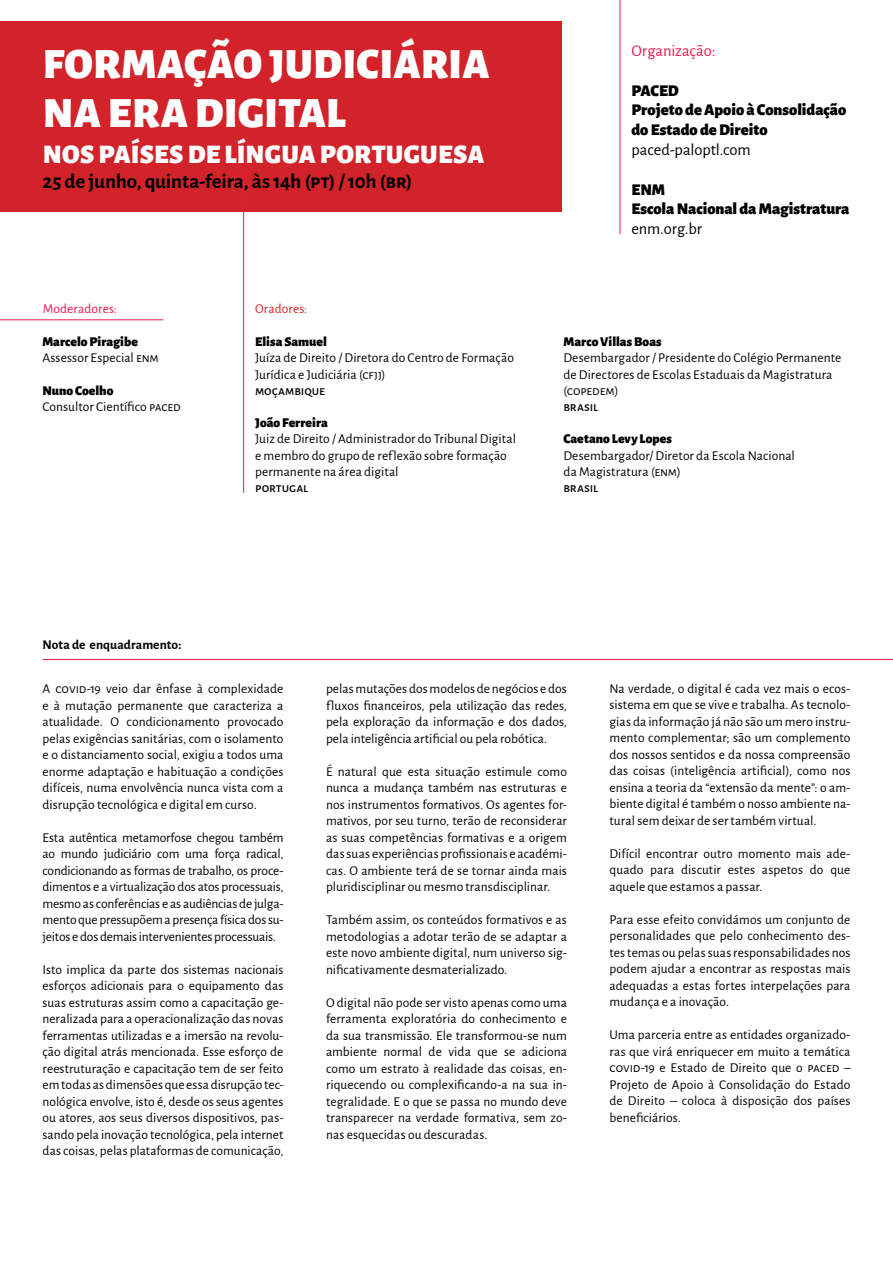
<style>
.page{position:relative;width:893px;height:1263px;background:#fff}
.page>*{position:absolute;margin:0;border:0;box-sizing:border-box;transform-origin:0 0}
.t1{font:900 43.5px/49.5px "Alegreya Sans";color:#fff}
.t2{font:900 27px "Alegreya Sans";letter-spacing:.005em;color:#fff}
.t3{font:700 21px "Alegreya Sans";letter-spacing:-.01em;color:#000}
.t4{font:900 16.5px/19.8px "Alegreya Sans";letter-spacing:-.005em;color:#000}
.t5{font:16.5px "Alegreya Sans";letter-spacing:-.005em;color:#000}
.t6{font:16.5px "Alegreya Sans";letter-spacing:-.005em;color:#ed174c}
.t7{font:13.5px/16.5px "Alegreya Sans";letter-spacing:.005em;color:#000;text-align:justify}
.t8{font:900 13.5px "Alegreya Sans";letter-spacing:.005em;color:#000}
.t9{font:500 13.5px "Alegreya Sans";letter-spacing:-.005em;color:#000}
.t10{font:700 13.5px "Alegreya Sans";letter-spacing:.005em;color:#000}
.t11{font:13.5px "Alegreya Sans";letter-spacing:.005em;color:#ed174c}
.t12{font:13.5px "Alegreya Sans";letter-spacing:.005em;color:#d2232a}
</style>
<div class="page">
<div style="left:0;top:22px;width:561px;height:190px;background:#d2232a"></div>
<hr style="left:43px;top:659px;width:850px;height:1px;background:#ed174c">
<hr style="left:0;top:320px;width:163px;height:1px;background:#ed174c">
<hr style="left:243px;top:166px;width:1px;height:327px;background:#ed174c">
<hr style="left:620px;top:0;width:1px;height:234px;background:#ed174c">
<h1 class="t1" style="left:43px;top:35px;width:448px">FORMAÇÃO JUDICIÁRIA<br>NA ERA DIGITAL</h1>
<h2 class="t2" style="left:43px;top:133px;width:443px">NOS PAÍSES DE LÍNGUA PORTUGUESA</h2>
<h3 class="t3" style="left:43px;top:166px;width:372px">25 de junho, quinta-feira, às 14h (PT) / 10h (BR)</h3>
<p class="t11" style="left:43px;top:300px;width:76px">Moderadores:</p>
<p class="t8" style="left:42px;top:331px;width:97px">Marcelo Piragibe</p>
<p class="t7" style="left:42px;top:349px;width:118px">Assessor Especial ENM</p>
<p class="t8" style="left:42px;top:379px;width:73px">Nuno Coelho</p>
<p class="t7" style="left:42px;top:398px;width:140px">Consultor Científico PACED</p>
<p class="t12" style="left:255px;top:300px;width:54px">Oradores:</p>
<p class="t8" style="left:255px;top:331px;width:73px">Elisa Samuel</p>
<p class="t7" style="left:255px;top:349px;width:260px">Juíza de Direito / Diretora do Centro de Formação<br>Jurídica e Judiciária (CFJJ)</p>
<p class="t9" style="left:255px;top:381px;width:71px">Moçambique</p>
<p class="t8" style="left:255px;top:412px;width:74px">João Ferreira</p>
<p class="t7" style="left:255px;top:430px;width:262px;text-align:left">Juiz de Direito / Administrador do Tribunal Digital e membro do grupo de reflexão sobre formação permanente na área digital</p>
<p class="t9" style="left:255px;top:478px;width:55px">Portugal</p>
<p class="t6" style="left:631px;top:39px;width:86px">Organização:</p>
<p class="t4" style="left:631px;top:79px;width:216px">PACED<br>Projeto de Apoio à Consolidação do Estado de Direito</p>
<p class="t5" style="left:631px;top:138px;width:121px">paced-paloptl.com</p>
<p class="t4" style="left:631px;top:178px;width:220px">ENM<br>Escola Nacional da Magistratura</p>
<p class="t5" style="left:631px;top:217px;width:72px">enm.org.br</p>
<p class="t8" style="left:563px;top:331px;width:100px">Marco Villas Boas</p>
<p class="t7" style="left:563px;top:349px;width:279px;text-align:left">Desembargador / Presidente do Colégio Permanente de Directores de Escolas Estaduais da Magistratura (COPEDEM)</p>
<p class="t9" style="left:563px;top:397px;width:36px">Brasil</p>
<p class="t8" style="left:563px;top:428px;width:110px">Caetano Levy Lopes</p>
<p class="t7" style="left:563px;top:446px;width:233px">Desembargador/ Diretor da Escola Nacional da Magistratura (ENM)</p>
<p class="t9" style="left:563px;top:478px;width:36px">Brasil</p>
<p class="t10" style="left:43px;top:634px;width:140px">Nota de enquadramento:</p>
<p class="t7" style="left:43px;top:680px;width:242px">A COVID-19 veio dar ênfase à complexidade e à mutação permanente que caracteriza a atualidade. O condicionamento provocado pelas exigências sanitárias, com o isolamento e o distanciamento social, exigiu a todos uma enorme adaptação e habituação a condições difíceis, numa envolvência nunca vista com a disrupção tecnológica e digital em curso.</p>
<p class="t7" style="left:43px;top:828px;width:242px">Esta autêntica metamorfose chegou também ao mundo judiciário com uma força radical, condicionando as formas de trabalho, os proce&shy;dimentos e a virtualização dos atos processuais, mesmo as conferências e as audiências de julga&shy;mento que pressupõem a presença física dos su&shy;jeitos e dos demais intervenientes processuais.</p>
<p class="t7" style="left:43px;top:960px;width:242px">Isto implica da parte dos sistemas nacionais esforços adicionais para o equipamento das suas estruturas assim como a capacitação ge&shy;neralizada para a operacionalização das novas ferramentas utilizadas e a imersão na revolu&shy;ção digital atrás mencionada. Esse esforço de reestruturação e capacitação tem de ser feito em todas as dimensões que essa disrupção tec&shy;nológica envolve, isto é, desde os seus agentes ou atores, aos seus diversos dispositivos, pas&shy;sando pela inovação tecnológica, pela internet das coisas, pelas plataformas de comunicação,</p>
<p class="t7" style="left:326px;top:680px;width:242px">pelas mutações dos modelos de negócios e dos fluxos financeiros, pela utilização das redes, pela exploração da informação e dos dados, pela inteligência artificial ou pela robótica.</p>
<p class="t7" style="left:326px;top:762px;width:242px">É natural que esta situação estimule como nunca a mudança também nas estruturas e nos instrumentos formativos. Os agentes for&shy;mativos, por seu turno, terão de reconsiderar as suas competências formativas e a origem das suas experiências profissionais e académi&shy;cas. O ambiente terá de se tornar ainda mais pluridisciplinar ou mesmo transdisciplinar.</p>
<p class="t7" style="left:326px;top:911px;width:242px">Também assim, os conteúdos formativos e as metodologias a adotar terão de se adaptar a este novo ambiente digital, num universo sig&shy;nificativamente desmaterializado.</p>
<p class="t7" style="left:326px;top:993px;width:242px">O digital não pode ser visto apenas como uma ferramenta exploratória do conhecimento e da sua transmissão. Ele transformou-se num ambiente normal de vida que se adiciona como um estrato à realidade das coisas, en&shy;riquecendo ou complexificando-a na sua in&shy;tegralidade. E o que se passa no mundo deve transparecer na verdade formativa, sem zo&shy;nas esquecidas ou descuradas.</p>
<p class="t7" style="left:609px;top:680px;width:242px">Na verdade, o digital é cada vez mais o ecos&shy;sistema em que se vive e trabalha. As tecnolo&shy;gias da informação já não são um mero instru&shy;mento complementar; são um complemento dos nossos sentidos e da nossa compreensão das coisas (inteligência artificial), como nos ensina a teoria da “extensão da mente”: o am&shy;biente digital é também o nosso ambiente na&shy;tural sem deixar de ser também virtual.</p>
<p class="t7" style="left:609px;top:845px;width:242px">Difícil encontrar outro momento mais ade&shy;quado para discutir estes aspetos do que aquele que estamos a passar.</p>
<p class="t7" style="left:609px;top:911px;width:242px">Para esse efeito convidámos um conjunto de personalidades que pelo conhecimento des&shy;tes temas ou pelas suas responsabilidades nos podem ajudar a encontrar as respostas mais adequadas a estas fortes interpelações para mudança e a inovação.</p>
<p class="t7" style="left:609px;top:1026px;width:242px">Uma parceria entre as entidades organizado&shy;ras que virá enriquecer em muito a temática COVID-19 e Estado de Direito que o PACED – Projeto de Apoio à Consolidação do Estado de Direito – coloca à disposição dos países beneficiários.</p>
</div>
